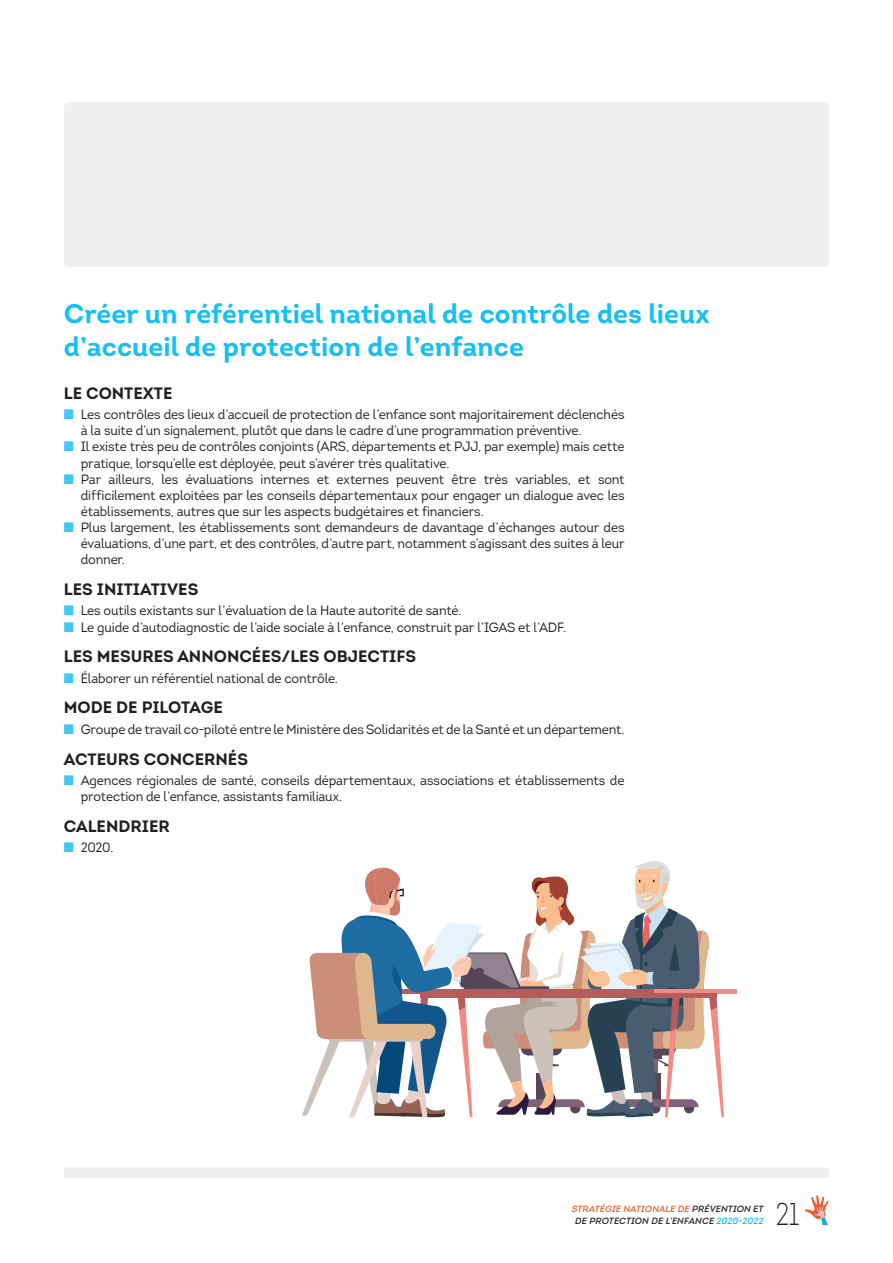
<style>
.page{position:relative;width:893px;height:1263px;background:#fff}
.page>*{position:absolute;margin:0;border:0;box-sizing:border-box;transform-origin:0 0}
.t1{font:300 31.5px "Intro";color:#231f20;scale:.8 1}
.t2{font:700 27px/33px "Intro";color:#15c0f2}
.t3{font:700 16.5px "Intro";color:#231f20}
.t4{font:13.5px/16px "Intro";letter-spacing:-.015em;color:#231f20;scale:.95 1}
.t5{font:italic 600 9px/12px "Intro";letter-spacing:.01em;color:#231f20;text-align:center}
.s1{color:#40c7f4}
.s2{color:#ec5c2b}
.s3{color:#00baf1}
</style>
<div class="page">
<svg style="left:804px;top:1195px;width:25px;height:30px"></svg>
<div style="left:64px;top:102px;width:765px;height:165px;background:#efeff0;border-radius:5px"></div>
<div style="left:64px;top:1167px;width:765px;height:11px;background:#efeff0;border-radius:3px"></div>
<hr style="left:654px;top:989px;width:83px;height:4px;background:#f28b83">
<svg style="left:302px;top:861px;width:422px;height:257px"></svg>
<h2 class="t2" style="left:64px;top:297px;width:647px">Créer un référentiel national de contrôle des lieux d’accueil de protection de l’enfance</h2>
<p class="t3" style="left:64px;top:382px;width:110px">LE CONTEXTE</p>
<p class="t4" style="left:81px;top:406px;width:574px;text-indent:-17px"><span class="s1">■</span> Les contrôles des lieux d’accueil de protection de l’enfance sont majoritairement déclenchés à la suite d’un signalement, plutôt que dans le cadre d’une programmation préventive.</p>
<p class="t4" style="left:81px;top:439px;width:574px;text-indent:-17px"><span class="s1">■</span> Il existe très peu de contrôles conjoints (ARS, départements et PJJ, par exemple) mais cette pratique, lorsqu’elle est déployée, peut s’avérer très qualitative.</p>
<p class="t4" style="left:81px;top:471px;width:574px;text-align:justify;text-indent:-17px"><span class="s1">■</span> Par ailleurs, les évaluations internes et externes peuvent être très variables, et sont difficilement exploitées par les conseils départementaux pour engager un dialogue avec les établissements, autres que sur les aspects budgétaires et financiers.</p>
<p class="t4" style="left:81px;top:519px;width:574px;text-align:justify;text-indent:-17px"><span class="s1">■</span> Plus largement, les établissements sont demandeurs de davantage d’échanges autour des évaluations, d’une part, et des contrôles, d’autre part, notamment s’agissant des suites à leur donner.</p>
<p class="t3" style="left:64px;top:579px;width:136px">LES INITIATIVES</p>
<p class="t4" style="left:64px;top:603px;width:420px"><span class="s1">■</span> Les outils existants sur l’évaluation de la Haute autorité de santé.</p>
<p class="t4" style="left:64px;top:619px;width:530px"><span class="s1">■</span> Le guide d’autodiagnostic de l’aide sociale à l’enfance, construit par l’IGAS et l’ADF.</p>
<p class="t3" style="left:64px;top:646px;width:354px">LES MESURES ANNONCÉES/LES OBJECTIFS</p>
<p class="t4" style="left:64px;top:670px;width:290px"><span class="s1">■</span> Élaborer un référentiel national de contrôle.</p>
<p class="t3" style="left:64px;top:697px;width:161px">MODE DE PILOTAGE</p>
<p class="t4" style="left:64px;top:721px;width:592px"><span class="s1">■</span> Groupe de travail co-piloté entre le Ministère des Solidarités et de la Santé et un département.</p>
<p class="t3" style="left:64px;top:748px;width:186px">ACTEURS CONCERNÉS</p>
<p class="t4" style="left:81px;top:772px;width:574px;text-indent:-17px"><span class="s1">■</span> Agences régionales de santé, conseils départementaux, associations et établissements de protection de l’enfance, assistants familiaux.</p>
<p class="t3" style="left:64px;top:815px;width:108px">CALENDRIER</p>
<p class="t4" style="left:64px;top:839px;width:54px"><span class="s1">■</span> 2020.</p>
<p class="t5" style="left:572px;top:1203px;width:193px"><span class="s2">STRATÉGIE NATIONALE DE</span> PRÉVENTION ET<br>DE PROTECTION DE L’ENFANCE <span class="s3">2020-2022</span></p>
<h1 class="t1" style="left:776px;top:1194px;width:31px">21</h1>
</div>
